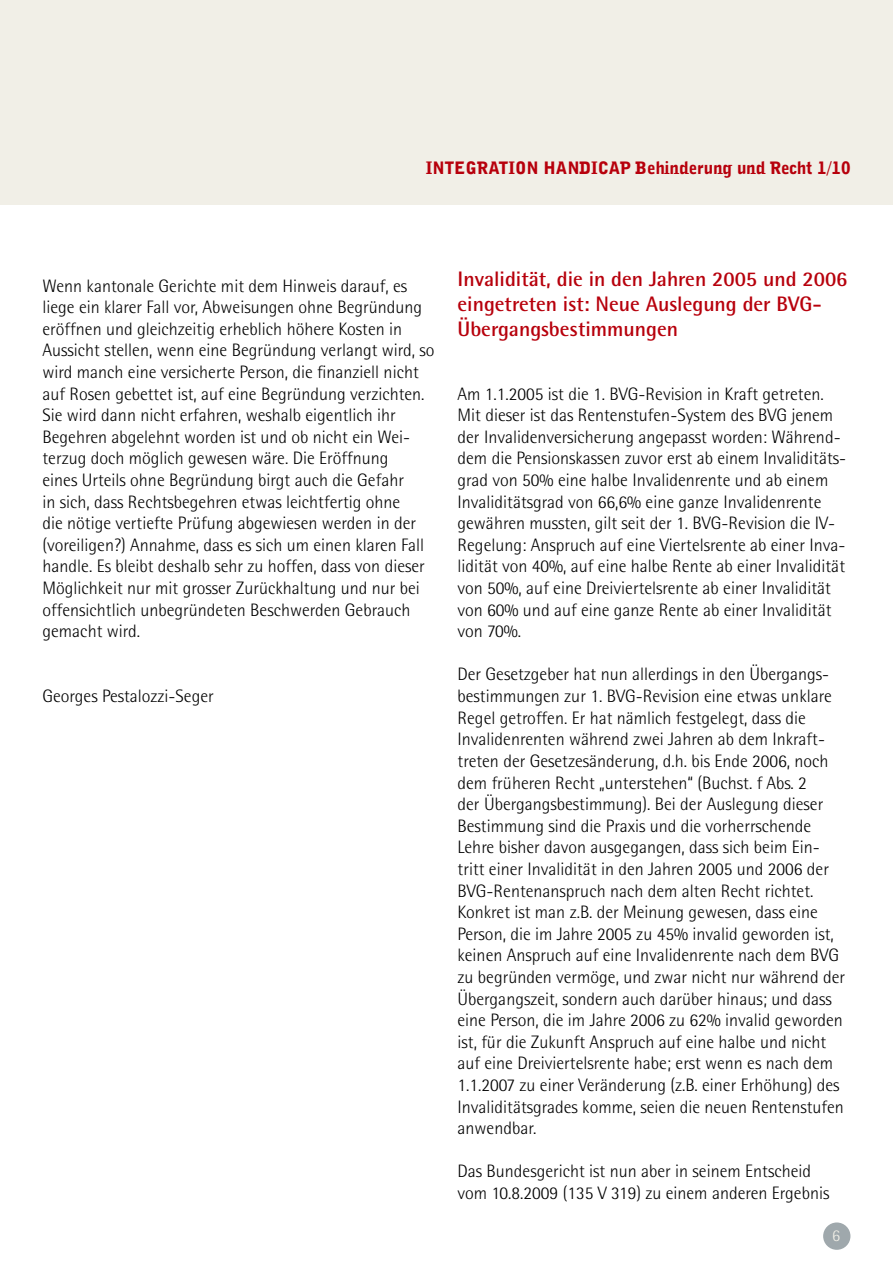
<style>
.page{position:relative;width:893px;height:1263px;background:#fff}
.page>*{position:absolute;margin:0;border:0;box-sizing:border-box;transform-origin:0 0}
.t1{font:700 21px/25.2px "Agfa Rotis Semisans";color:#b7000c}
.t2{font:300 18px/21.6px "Agfa Rotis Semisans";color:#000}
.t3{font:900 17.1px "Avid Gothic";color:#b7000c}
</style>
<div class="page">
<div style="left:0;top:0;width:893px;height:205px;background:#f1efe7"></div>
<div style="left:823px;top:1222px;width:27px;height:28px;background:#9fa8ac;border-radius:50%"></div>
<p class="t3" style="left:426px;top:156px;width:426px">INTEGRATION HANDICAP Behinderung und Recht 1/10</p>
<p class="t2" style="left:43px;top:275px;width:394px">Wenn kantonale Gerichte mit dem Hinweis darauf, es liege ein klarer Fall vor, Abweisungen ohne Begründung eröffnen und gleichzeitig erheblich höhere Kosten in Aussicht stellen, wenn eine Begründung verlangt wird, so wird manch eine versicherte Person, die finanziell nicht auf Rosen gebettet ist, auf eine Begründung verzichten.<br>Sie wird dann nicht erfahren, weshalb eigentlich ihr Begehren abgelehnt worden ist und ob nicht ein Wei&shy;terzug doch möglich gewesen wäre. Die Eröffnung<br>eines Urteils ohne Begründung birgt auch die Gefahr<br>in sich, dass Rechtsbegehren etwas leichtfertig ohne<br>die nötige vertiefte Prüfung abgewiesen werden in der (voreiligen?) Annahme, dass es sich um einen klaren Fall handle. Es bleibt deshalb sehr zu hoffen, dass von dieser Möglichkeit nur mit grosser Zurückhaltung und nur bei offensichtlich unbegründeten Beschwerden Gebrauch gemacht wird.</p>
<p class="t2" style="left:43px;top:685px;width:173px">Georges Pestalozzi-Seger</p>
<p class="t1" style="left:458px;top:266px;width:391px">Invalidität, die in den Jahren 2005 und 2006 eingetreten ist: Neue Auslegung der BVG-<br>Übergangsbestimmungen</p>
<p class="t2" style="left:458px;top:383px;width:390px">Am 1 .1 .2005 ist die 1 . BVG-Revision in Kraft getreten.<br>Mit dieser ist das Rentenstufen-System des BVG jenem der Invalidenversicherung angepasst worden: Während&shy;dem die Pensionskassen zuvor erst ab einem Invaliditäts&shy;grad von 50% eine halbe Invalidenrente und ab einem Invaliditätsgrad von 66,6% eine ganze Invalidenrente gewähren mussten, gilt seit der 1 . BVG-Revision die IV-Regelung: Anspruch auf eine Viertelsrente ab einer Inva&shy;lidität von 40%, auf eine halbe Rente ab einer Invalidität von 50%, auf eine Dreiviertelsrente ab einer Invalidität von 60% und auf eine ganze Rente ab einer Invalidität von 70%.</p>
<p class="t2" style="left:458px;top:664px;width:389px">Der Gesetzgeber hat nun allerdings in den Übergangs&shy;bestimmungen zur 1 . BVG-Revision eine etwas unklare Regel getroffen. Er hat nämlich festgelegt, dass die Invalidenrenten während zwei Jahren ab dem Inkraft&shy;treten der Gesetzesänderung, d.h. bis Ende 2006, noch dem früheren Recht „unterstehen“ (Buchst. f Abs. 2<br>der Übergangsbestimmung). Bei der Auslegung dieser Bestimmung sind die Praxis und die vorherrschende Lehre bisher davon ausgegangen, dass sich beim Ein&shy;tritt einer Invalidität in den Jahren 2005 und 2006 der BVG-Rentenanspruch nach dem alten Recht richtet.<br>Konkret ist man z.B. der Meinung gewesen, dass eine Person, die im Jahre 2005 zu 45% invalid geworden ist, keinen Anspruch auf eine Invalidenrente nach dem BVG zu begründen vermöge, und zwar nicht nur während der Übergangszeit, sondern auch darüber hinaus; und dass eine Person, die im Jahre 2006 zu 62% invalid geworden ist, für die Zukunft Anspruch auf eine halbe und nicht auf eine Dreiviertelsrente habe; erst wenn es nach dem<br>1 .1 .2007 zu einer Veränderung (z.B. einer Erhöhung) des Invaliditätsgrades komme, seien die neuen Rentenstufen anwendbar.</p>
<p class="t2" style="left:458px;top:1160px;width:373px">Das Bundesgericht ist nun aber in seinem Entscheid vom 1 0.8.2009 (1 35 V 31 9) zu einem anderen Ergebnis</p>
</div>
